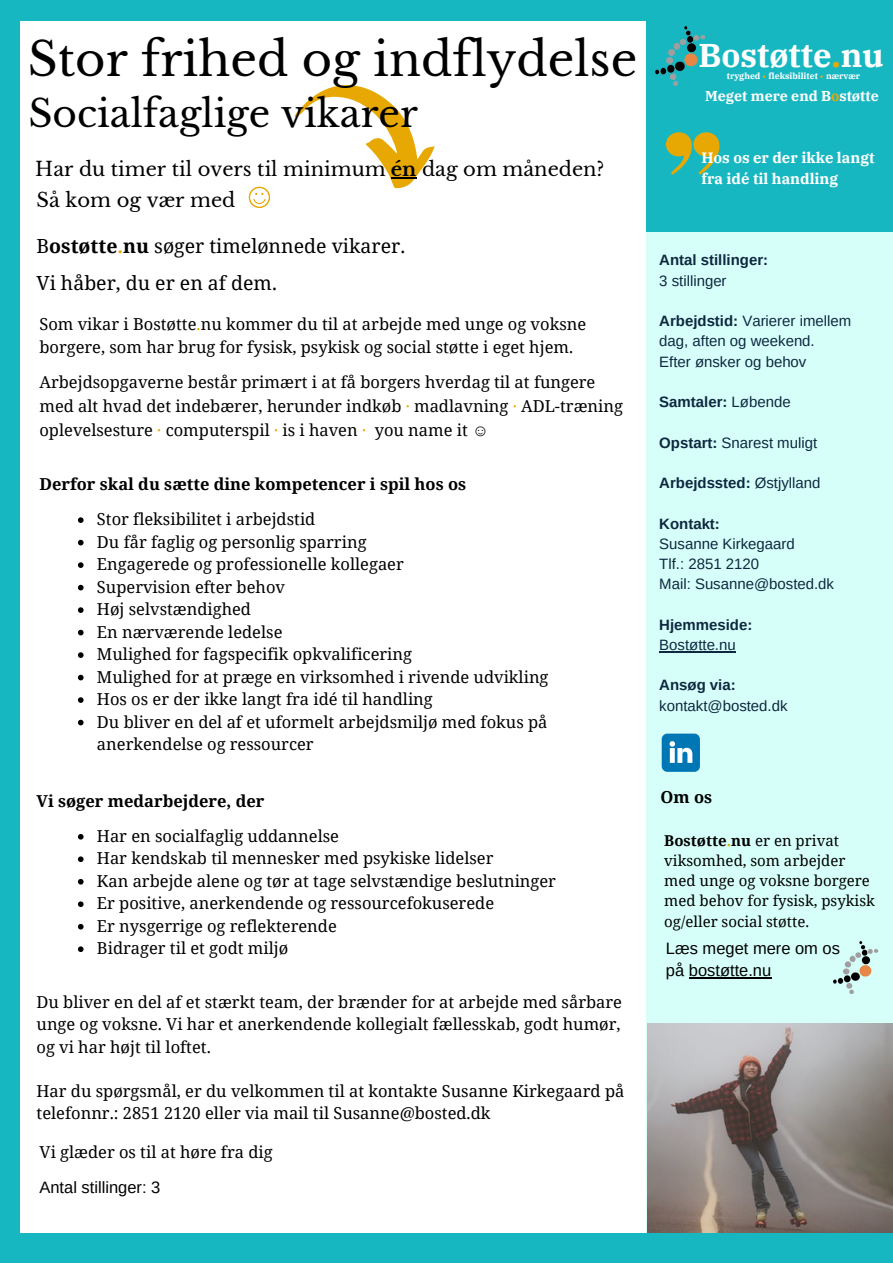
<style>
.page{position:relative;width:893px;height:1264px;background:#fff}
.page>*{position:absolute;margin:0;border:0;box-sizing:border-box;transform-origin:0 0}
.t1{font:46.5px "Libre Baskerville";color:#000}
.t2{font:37.5px "Libre Baskerville";color:#000}
.t3{font:700 32.7px "IBM Plex Serif";color:#fff}
.t4{font:300 27px "Open Sans";color:#e8a803}
.t5{font:19.5px "Libre Baskerville";color:#000}
.t6{font:19.5px "Noto Serif";color:#000}
.t7{font:16.5px/22.5px "Noto Serif";color:#000}
.t8{font:700 16.5px "Noto Serif";color:#000}
.t9{font:16.5px/22.5px "Arimo";color:#000}
.t10{font:15px/20.2px "Arimo";color:#0d2840}
.t11{font:15px/20.2px "Noto Serif";color:#000}
.t12{font:700 15px "Arimo";color:#0d2840}
.t13{font:700 15px/21.3px "IBM Plex Serif";color:#fff}
.t14{font:700 14.25px "IBM Plex Serif";color:#fff}
.t15{font:700 8.7px "IBM Plex Serif";color:#fff}
.s1{font-weight:700}
.s2{font-weight:700;color:#e8a803}
.s3{color:#e8a803}
.s4{font-weight:400}
</style>
<div class="page">
<div style="left:646px;top:230px;width:246px;height:1032px;background:#d7fffa"></div>
<div style="left:646px;top:0;width:246px;height:232px;background:#17b7c2"></div>
<div style="left:0;top:0;width:20px;height:1262px;background:#17b7c2"></div>
<div style="left:0;top:0;width:892px;height:21px;background:#17b7c2"></div>
<svg style="left:661px;top:733px;width:39px;height:38px"></svg>
<img style="left:648px;top:1023px;width:244px;height:210px">
<img style="left:833px;top:941px;width:44px;height:52px">
<div style="left:0;top:1233px;width:892px;height:29px;background:#17b7c2"></div>
<img style="left:655px;top:27px;width:50px;height:58px">
<svg style="left:249px;top:187px;width:21px;height:21px"></svg>
<svg style="left:78px;top:517px;width:6px;height:6px"></svg>
<svg style="left:78px;top:540px;width:6px;height:5px"></svg>
<svg style="left:78px;top:562px;width:6px;height:6px"></svg>
<svg style="left:78px;top:585px;width:6px;height:5px"></svg>
<svg style="left:78px;top:607px;width:6px;height:6px"></svg>
<svg style="left:78px;top:629px;width:6px;height:6px"></svg>
<svg style="left:78px;top:652px;width:6px;height:6px"></svg>
<svg style="left:78px;top:674px;width:6px;height:6px"></svg>
<svg style="left:78px;top:697px;width:6px;height:6px"></svg>
<svg style="left:78px;top:719px;width:6px;height:6px"></svg>
<svg style="left:666px;top:132px;width:54px;height:43px"></svg>
<hr style="left:659px;top:651px;width:76px;height:1px;background:#0d2840">
<svg style="left:295px;top:85px;width:139px;height:103px"></svg>
<svg style="left:78px;top:834px;width:6px;height:5px"></svg>
<svg style="left:78px;top:856px;width:6px;height:6px"></svg>
<svg style="left:78px;top:879px;width:6px;height:5px"></svg>
<svg style="left:78px;top:901px;width:6px;height:6px"></svg>
<svg style="left:78px;top:923px;width:6px;height:6px"></svg>
<svg style="left:78px;top:946px;width:6px;height:6px"></svg>
<hr style="left:688px;top:977px;width:83px;height:1px;background:#000">
<h1 class="t1" style="left:28px;top:31px;width:611px">Stor frihed og indflydelse</h1>
<h2 class="t2" style="left:28px;top:91px;width:391px">Socialfaglige vikarer</h2>
<p class="t5" style="left:35px;top:157px;width:570px">Har du timer til overs til minimum <span class="s1">én</span> dag om måneden?</p>
<p class="t5" style="left:37px;top:188px;width:200px">Så kom og vær med</p>
<p class="t6" style="left:37px;top:232px;width:370px">B<span class="s1">ostøtte</span><span class="s2">.</span><span class="s1">nu</span> søger timelønnede vikarer.</p>
<p class="t6" style="left:37px;top:269px;width:242px">Vi håber, du er en af dem.</p>
<p class="t7" style="left:39px;top:312px;width:548px">Som vikar i Bostøtte<span class="s3">.</span>nu kommer du til at arbejde med unge og voksne borgere, som har brug for fysisk, psykisk og social støtte i eget hjem.</p>
<p class="t7" style="left:39px;top:370px;width:585px;line-height:23.5px">Arbejdsopgaverne består primært i at få borgers hverdag til at fungere med alt hvad det indebærer, herunder indkøb <span class="s3">·</span> madlavning <span class="s3">·</span> ADL-træning oplevelsesture <span class="s3">·</span> computerspil <span class="s3">·</span> is i haven <span class="s3">·</span> you name it ☺</p>
<p class="t8" style="left:39px;top:472px;width:428px">Derfor skal du sætte dine kompetencer i spil hos os</p>
<p class="t7" style="left:97px;top:507px;width:453px">Stor fleksibilitet i arbejdstid<br>Du får faglig og personlig sparring<br>Engagerede og professionelle kollegaer<br>Supervision efter behov<br>Høj selvstændighed<br>En nærværende ledelse<br>Mulighed for fagspecifik opkvalificering<br>Mulighed for at præge en virksomhed i rivende udvikling Hos os er der ikke langt fra idé til handling<br>Du bliver en del af et uformelt arbejdsmiljø med fokus på anerkendelse og ressourcer</p>
<p class="t8" style="left:37px;top:789px;width:229px">Vi søger medarbejdere, der</p>
<p class="t7" style="left:97px;top:824px;width:460px">Har en socialfaglig uddannelse<br>Har kendskab til mennesker med psykiske lidelser<br>Kan arbejde alene og tør at tage selvstændige beslutninger Er positive, anerkendende og ressourcefokuserede<br>Er nysgerrige og reflekterende<br>Bidrager til et godt miljø</p>
<p class="t7" style="left:37px;top:989px;width:587px;text-align:justify">Du bliver en del af et stærkt team, der brænder for at arbejde med sårbare unge og voksne. Vi har et anerkendende kollegialt fællesskab, godt humør, og vi har højt til loftet.</p>
<p class="t7" style="left:37px;top:1078px;width:589px">Har du spørgsmål, er du velkommen til at kontakte Susanne Kirkegaard på telefonnr.: 2851 2120 eller via mail til Susanne@bosted.dk</p>
<p class="t7" style="left:40px;top:1140px;width:234px">Vi glæder os til at høre fra dig</p>
<p class="t9" style="left:39px;top:1176px;width:122px">Antal stillinger: 3</p>
<h3 class="t3" style="left:698px;top:34px;width:187px">Bostøtte<span class="s3">.</span>nu</h3>
<p class="t15" style="left:726px;top:70px;width:135px">tryghed fleksibilitet nærvær</p>
<p class="t14" style="left:705px;top:87px;width:175px">Meget mere end B<span class="s3">o</span>støtte</p>
<h3 class="t4" style="left:761px;top:57px;width:8px">·</h3>
<h3 class="t4" style="left:818px;top:57px;width:8px">·</h3>
<p class="t13" style="left:701px;top:147px;width:175px">Hos os er der ikke langt fra idé til handling</p>
<p class="t12" style="left:659px;top:252px;width:110px">Antal stillinger:</p>
<p class="t10" style="left:659px;top:270px;width:69px">3 stillinger</p>
<p class="t10" style="left:659px;top:311px;width:193px"><span class="s1">Arbejdstid:</span> Varierer imellem dag, aften og weekend.<br>Efter ønsker og behov</p>
<p class="t12" style="left:659px;top:393px;width:133px">Samtaler: <span class="s4">Løbende</span></p>
<p class="t10" style="left:659px;top:432px;width:159px"><span class="s1">Opstart:</span> Snarest muligt</p>
<p class="t12" style="left:659px;top:474px;width:163px">Arbejdssted: <span class="s4">Østjylland</span></p>
<p class="t12" style="left:659px;top:515px;width:62px">Kontakt:</p>
<p class="t10" style="left:659px;top:533px;width:176px">Susanne Kirkegaard<br>Tlf.: 2851 2120<br>Mail: Susanne@bosted.dk</p>
<p class="t12" style="left:659px;top:616px;width:95px">Hjemmeside:</p>
<p class="t10" style="left:659px;top:634px;width:78px">Bostøtte.nu</p>
<p class="t12" style="left:659px;top:677px;width:78px">Ansøg via:</p>
<p class="t10" style="left:659px;top:695px;width:130px">kontakt@bosted.dk</p>
<p class="t8" style="left:660px;top:784px;width:53px">Om os</p>
<p class="t11" style="left:664px;top:829px;width:212px"><span class="s1">Bostøtte</span><span class="s2">.</span><span class="s1">nu</span> er en privat viksomhed, som arbejder med unge og voksne borgere med behov for fysisk, psykisk og/eller social støtte.</p>
<p class="t9" style="left:666px;top:936px;width:175px">Læs meget mere om os på bostøtte.nu</p>
</div>
